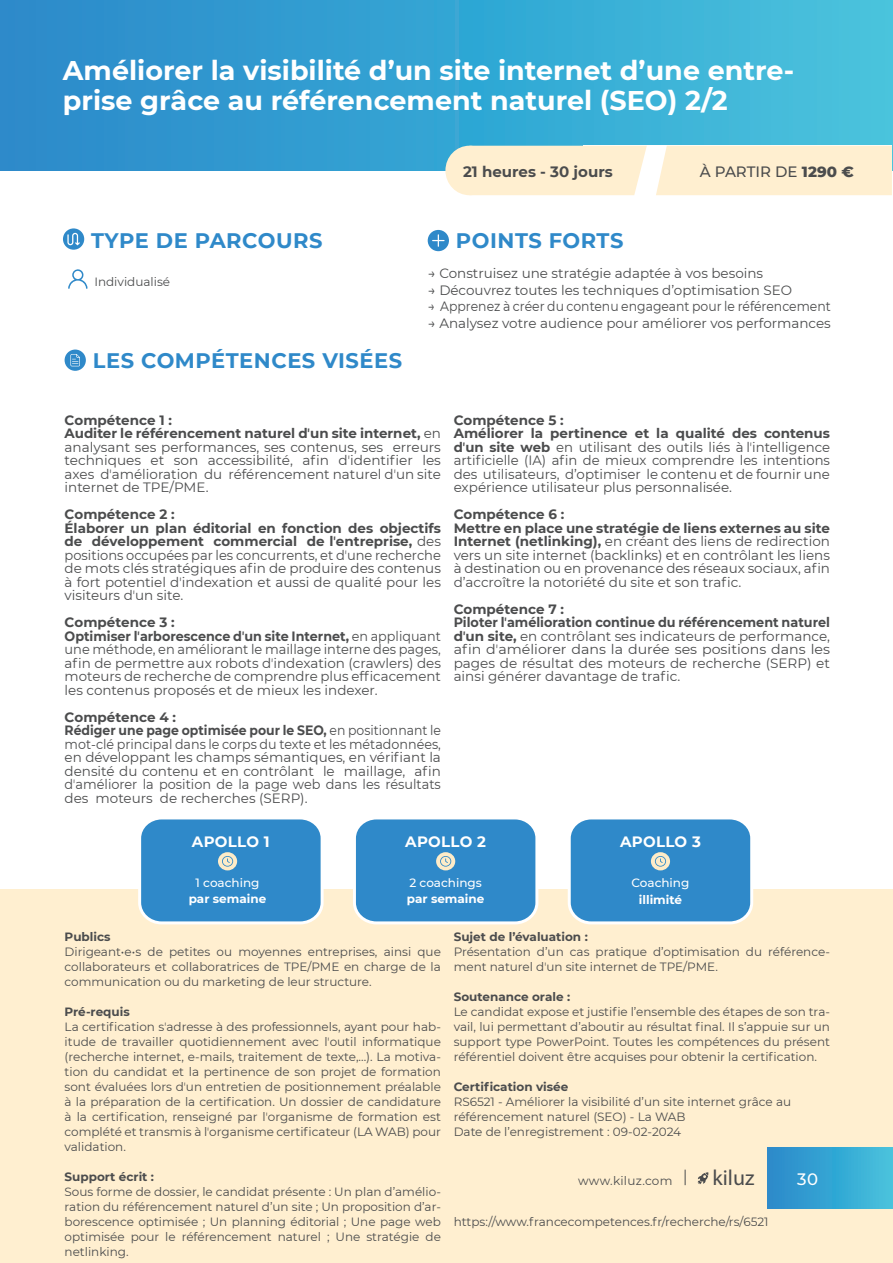
<style>
.page{position:relative;width:893px;height:1263px;background:#fff}
.page>*{position:absolute;margin:0;border:0;box-sizing:border-box;transform-origin:0 0}
.t1{font:700 27px/30px "Montserrat";color:#fff}
.t2{font:21.75px "Myriad Pro";color:#4b4c4d}
.t3{font:700 21px "Montserrat";letter-spacing:.025em;color:#2f89c9}
.t4{font:500 16.5px "Montserrat";color:#fff}
.t5{font:700 15px "Montserrat";letter-spacing:.02em;color:#fff}
.t6{font:700 15px "Montserrat";color:#4b4c4d}
.t7{font:500 15px "Montserrat";color:#4b4c4d}
.t8{font:13.5px/13.5px "Montserrat";color:#4b4c4d;text-align:justify}
.t9{font:13.5px/13.5px "Montserrat";color:#4b4c4d;text-align:justify;scale:.92 1}
.t10{font:13.5px/13.5px "Montserrat";color:#4b4c4d;text-align:justify;scale:.94 1}
.t11{font:700 13.5px "Montserrat";color:#4b4c4d}
.t12{font:12px/15px "Montserrat";color:#4b4c4d;text-align:justify}
.t13{font:700 12px "Montserrat";color:#4b4c4d}
.t14{font:700 12px "Montserrat";color:#fff}
.t15{font:500 12px "Montserrat";color:#fff}
.t16{font:12px "Montserrat";letter-spacing:.02em;color:#4b4c4d}
.s1{font-weight:800}
.s2{font-weight:700}
</style>
<div class="page">
<div style="left:0;top:0;width:893px;height:170px;background:linear-gradient(to right,#2889ca,#45c3dd)"></div>
<div style="left:0;top:889px;width:893px;height:374px;background:#ffefd0"></div>
<div style="left:583px;top:146px;width:309px;height:49px;background:#fff"></div>
<div style="left:474px;top:146px;width:173px;height:49px;background:#ffefd0"></div>
<div style="left:445px;top:146px;width:48px;height:49px;background:#ffefd0;border-radius:50%"></div>
<div style="left:656px;top:146px;width:236px;height:49px;background:#ffefd0"></div>
<div style="left:428px;top:230px;width:21px;height:21px;background:#2f89c9;border-radius:50%"></div>
<svg style="left:432px;top:234px;width:13px;height:13px"></svg>
<div style="left:140px;top:818px;width:182px;height:105px;background:#2f89c9;border-radius:21px"></div>
<div style="left:138px;top:816px;width:186px;height:108px;border:3px solid #fff;border-radius:21px"></div>
<div style="left:354px;top:818px;width:183px;height:105px;background:#2f89c9;border-radius:21px"></div>
<div style="left:353px;top:816px;width:185px;height:108px;border:3px solid #fff;border-radius:21px"></div>
<div style="left:569px;top:818px;width:183px;height:105px;background:#2f89c9;border-radius:21px"></div>
<div style="left:568px;top:816px;width:185px;height:108px;border:3px solid #fff;border-radius:21px"></div>
<div style="left:218px;top:852px;width:19px;height:18px;background:#feecc8;border-radius:50%"></div>
<svg style="left:222px;top:856px;width:11px;height:11px"></svg>
<div style="left:436px;top:852px;width:19px;height:18px;background:#feecc8;border-radius:50%"></div>
<svg style="left:440px;top:856px;width:11px;height:11px"></svg>
<div style="left:651px;top:852px;width:19px;height:18px;background:#feecc8;border-radius:50%"></div>
<svg style="left:655px;top:856px;width:11px;height:11px"></svg>
<svg style="left:63px;top:228px;width:21px;height:22px"></svg>
<svg style="left:67px;top:233px;width:13px;height:12px"></svg>
<svg style="left:68px;top:269px;width:20px;height:20px"></svg>
<div style="left:65px;top:350px;width:21px;height:21px;background:#2f89c9;border-radius:50%"></div>
<svg style="left:70px;top:354px;width:10px;height:12px"></svg>
<div style="left:767px;top:1147px;width:126px;height:62px;background:linear-gradient(to right,#2889ca,#45c2dd)"></div>
<svg style="left:698px;top:1172px;width:10px;height:12px"></svg>
<svg style="left:685px;top:1169px;width:1px;height:16px"></svg>
<p class="t1" style="left:63px;top:54px;width:733px">Améliorer la visibilité d’un site internet d’une entre&shy;prise grâce au référencement naturel (SEO) 2/2</p>
<p class="t3" style="left:91px;top:226px;width:233px">TYPE DE PARCOURS</p>
<p class="t12" style="left:94px;top:273px;width:77px">Individualisé</p>
<p class="t3" style="left:93px;top:345px;width:311px">LES COMPÉTENCES VISÉES</p>
<p class="t6" style="left:463px;top:161px;width:151px">21 heures - 30 jours</p>
<p class="t7" style="left:700px;top:161px;width:155px">À PARTIR DE <span class="s1">1290 €</span></p>
<p class="t3" style="left:456px;top:226px;width:169px">POINTS FORTS</p>
<p class="t8" style="left:428px;top:266px;width:337px">→ Construisez une stratégie adaptée à vos besoins</p>
<p class="t8" style="left:428px;top:283px;width:366px">→ Découvrez toutes les techniques d’optimisation SEO</p>
<p class="t9" style="left:428px;top:299px;width:440px">→ Apprenez à créer du contenu engageant pour le référencement</p>
<p class="t8" style="left:428px;top:316px;width:405px">→ Analysez votre audience pour améliorer vos performances</p>
<p class="t11" style="left:65px;top:410px;width:109px">Compétence 1 :</p>
<p class="t8" style="left:65px;top:426px;width:378px"><span class="s2">Auditer le référencement naturel dʼun site internet,</span> en analysant ses performances, ses contenus, ses erreurs techniques et son accessibilité, afin dʼidentifier les axes dʼamélioration du référencement naturel dʼun site internet de TPE/PME.</p>
<p class="t11" style="left:65px;top:505px;width:112px">Compétence 2 :</p>
<p class="t8" style="left:65px;top:521px;width:378px"><span class="s2">Élaborer un plan éditorial en fonction des objectifs de développement commercial de lʼentreprise,</span> des positions occupées par les concurrents, et dʼune recherche de mots clés stratégiques afin de produire des contenus à fort potentiel dʼindexation et aussi de qualité pour les visiteurs dʼun site.</p>
<p class="t11" style="left:65px;top:613px;width:112px">Compétence 3 :</p>
<p class="t10" style="left:65px;top:629px;width:402px"><span class="s2">Optimiser lʼarborescence dʼun site Internet,</span> en appliquant une méthode, en améliorant le maillage interne des pages, afin de permettre aux robots dʼindexation (crawlers) des moteurs de recherche de comprendre plus efficacement les contenus proposés et de mieux les indexer.</p>
<p class="t11" style="left:65px;top:707px;width:113px">Compétence 4 :</p>
<p class="t9" style="left:65px;top:723px;width:411px"><span class="s2">Rédiger une page optimisée pour le SEO,</span> en positionnant le mot-clé principal dans le corps du texte et les métadonnées, en développant les champs sémantiques, en vérifiant la densité du contenu et en contrôlant le maillage, afin dʼaméliorer la position de la page web dans les résultats des moteurs de recherches (SERP).</p>
<p class="t11" style="left:454px;top:410px;width:112px">Compétence 5 :</p>
<p class="t8" style="left:454px;top:426px;width:378px"><span class="s2">Améliorer la pertinence et la qualité des contenus dʼun site web</span> en utilisant des outils liés à lʼintelligence artificielle (IA) afin de mieux comprendre les intentions des utilisateurs, d’optimiser le contenu et de fournir une expérience utilisateur plus personnalisée.</p>
<p class="t11" style="left:454px;top:505px;width:112px">Compétence 6 :</p>
<p class="t8" style="left:454px;top:521px;width:378px"><span class="s2">Mettre en place une stratégie de liens externes au site Internet (netlinking),</span> en créant des liens de redirection vers un site internet (backlinks) et en contrôlant les liens à destination ou en provenance des réseaux sociaux, afin d’accroître la notoriété du site et son trafic.</p>
<p class="t11" style="left:454px;top:599px;width:112px">Compétence 7 :</p>
<p class="t8" style="left:454px;top:615px;width:378px"><span class="s2">Piloter lʼamélioration continue du référencement naturel dʼun site,</span> en contrôlant ses indicateurs de performance, afin dʼaméliorer dans la durée ses positions dans les pages de résultat des moteurs de recherche (SERP) et ainsi générer davantage de trafic.</p>
<p class="t5" style="left:192px;top:831px;width:79px">APOLLO 1</p>
<p class="t15" style="left:196px;top:874px;width:65px">1 coaching</p>
<p class="t14" style="left:189px;top:890px;width:79px">par semaine</p>
<p class="t5" style="left:405px;top:831px;width:82px">APOLLO 2</p>
<p class="t5" style="left:620px;top:831px;width:82px">APOLLO 3</p>
<p class="t15" style="left:409px;top:874px;width:74px">2 coachings</p>
<p class="t14" style="left:407px;top:890px;width:79px">par semaine</p>
<p class="t15" style="left:631px;top:875px;width:59px">Coaching</p>
<p class="t14" style="left:639px;top:891px;width:45px">illimité</p>
<p class="t13" style="left:65px;top:928px;width:47px">Publics</p>
<p class="t12" style="left:65px;top:944px;width:378px">Dirigeant•e•s de petites ou moyennes entreprises, ainsi que collaborateurs et collaboratrices de TPE/PME en charge de la communication ou du marketing de leur structure.</p>
<p class="t13" style="left:65px;top:1003px;width:67px">Pré-requis</p>
<p class="t12" style="left:65px;top:1019px;width:378px">La certification sʼadresse à des professionnels, ayant pour hab&shy;itude de travailler quotidiennement avec lʼoutil informatique (recherche internet, e-mails, traitement de texte,...). La motiva&shy;tion du candidat et la pertinence de son projet de formation sont évaluées lors dʼun entretien de positionnement préalable à la préparation de la certification. Un dossier de candidature à la certification, renseigné par lʼorganisme de formation est complété et transmis à lʼorganisme certificateur (LA WAB) pour validation.</p>
<p class="t13" style="left:65px;top:1168px;width:91px">Support écrit :</p>
<p class="t12" style="left:65px;top:1184px;width:378px">Sous forme de dossier, le candidat présente : Un plan d’amélio&shy;ration du référencement naturel d’un site ; Un proposition d’ar&shy;borescence optimisée ; Un planning éditorial ; Une page web optimisée pour le référencement naturel ; Une stratégie de netlinking.</p>
<p class="t13" style="left:454px;top:928px;width:136px">Sujet de l’évaluation :</p>
<p class="t12" style="left:454px;top:944px;width:378px">Présentation d’un cas pratique d’optimisation du référence&shy;ment naturel dʼun site internet de TPE/PME.</p>
<p class="t13" style="left:454px;top:988px;width:118px">Soutenance orale :</p>
<p class="t12" style="left:454px;top:1004px;width:378px">Le candidat expose et justifie l’ensemble des étapes de son tra&shy;vail, lui permettant d’aboutir au résultat final. Il s’appuie sur un support type PowerPoint. Toutes les compétences du présent référentiel doivent être acquises pour obtenir la certification.</p>
<p class="t13" style="left:454px;top:1078px;width:116px">Certification visée</p>
<p class="t12" style="left:454px;top:1094px;width:339px">RS6521 - Améliorer la visibilité d’un site internet grâce au référencement naturel (SEO) - La WAB</p>
<p class="t12" style="left:454px;top:1124px;width:229px">Date de l’enregistrement : 09-02-2024</p>
<p class="t16" style="left:578px;top:1172px;width:96px">www.kiluz.com</p>
<h2 class="t2" style="left:713px;top:1164px;width:43px">kiluz</h2>
<p class="t4" style="left:797px;top:1168px;width:22px">30</p>
<p class="t12" style="left:454px;top:1214px;width:316px">https://www.francecompetences.fr/recherche/rs/6521</p>
</div>
